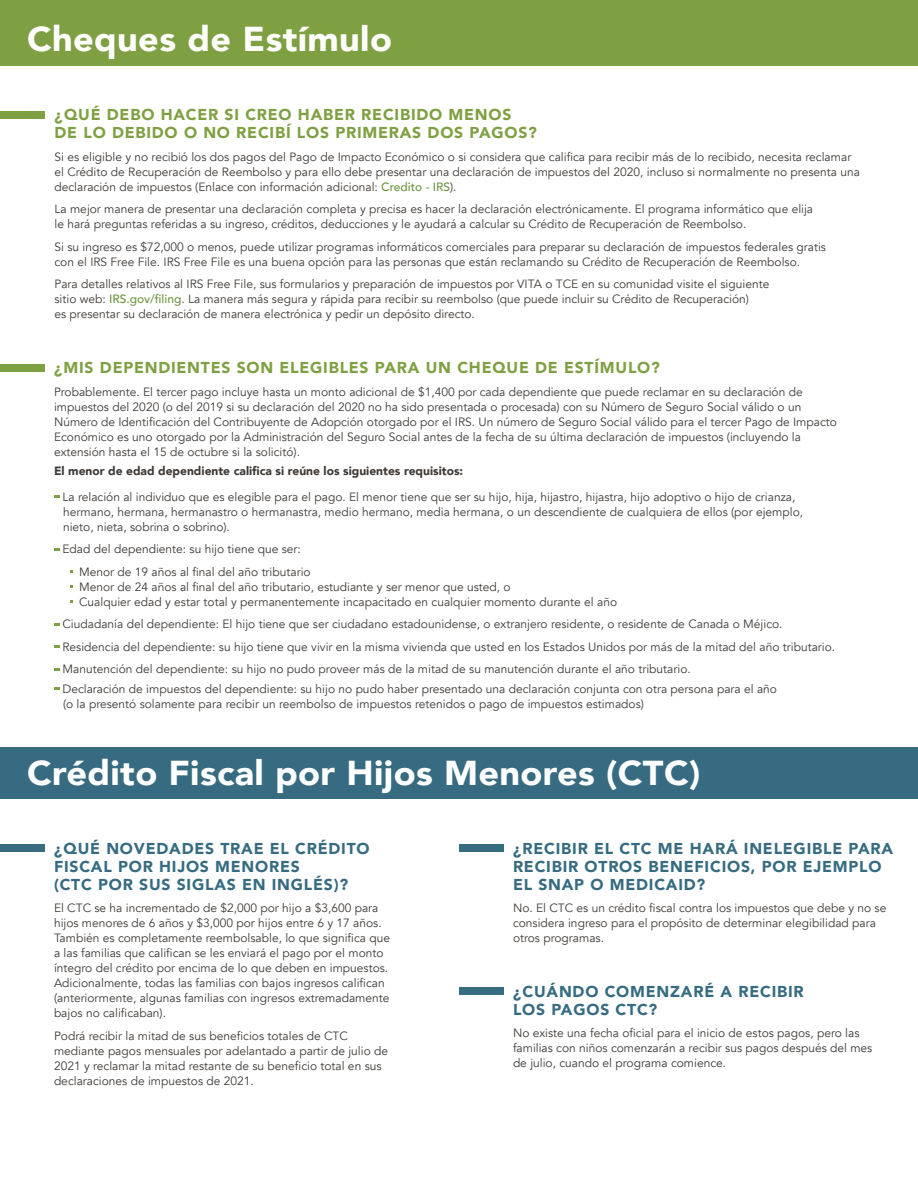
<style>
.page{position:relative;width:918px;height:1188px;background:#fff}
.page>*{position:absolute;margin:0;border:0;box-sizing:border-box;transform-origin:0 0}
.t1{font:900 34.5px "Avenir";letter-spacing:.01em;color:#fff;scale:1.04 1}
.t2{font:900 15.75px/18px "Avenir";letter-spacing:.05em;color:#366b81}
.t3{font:900 15.75px/18px "Avenir";letter-spacing:.05em;color:#7fa042}
.t4{font:12px/15px "Avenir";color:#3e3a37}
.t5{font:900 12px "Avenir";color:#3e3a37}
.s1{font-weight:500;color:#6c953f}
</style>
<div class="page">
<div style="left:0;top:0;width:918px;height:65px;background:#7fa042"></div>
<div style="left:0;top:364px;width:44px;height:8px;background:#7fa042"></div>
<div style="left:0;top:747px;width:918px;height:52px;background:#366b81"></div>
<div style="left:0;top:844px;width:44px;height:8px;background:#366b81"></div>
<div style="left:459px;top:844px;width:44px;height:8px;background:#366b81"></div>
<div style="left:459px;top:987px;width:44px;height:8px;background:#366b81"></div>
<div style="left:0;top:111px;width:45px;height:8px;background:#7fa042"></div>
<h1 class="t1" style="left:27px;top:10px;width:352px">Cheques de Estímulo</h1>
<h2 class="t3" style="left:55px;top:106px;width:484px">¿QUÉ DEBO HACER SI CREO HABER RECIBIDO MENOS<br>DE LO DEBIDO O NO RECIBÍ LOS PRIMERAS DOS PAGOS?</h2>
<p class="t4" style="left:55px;top:150px;width:807px">Si es eligible y no recibió los dos pagos del Pago de Impacto Económico o si considera que califica para recibir más de lo recibido, necesita reclamar el Crédito de Recuperación de Reembolso y para ello debe presentar una declaración de impuestos del 2020, incluso si normalmente no presenta una declaración de impuestos (Enlace con información adicional: <span class="s1">Credito - IRS</span>).</p>
<p class="t4" style="left:55px;top:202px;width:760px">La mejor manera de presentar una declaración completa y precisa es hacer la declaración electrónicamente. El programa informático que elija le hará preguntas referidas a su ingreso, créditos, deducciones y le ayudará a calcular su Crédito de Recuperación de Reembolso.</p>
<p class="t4" style="left:55px;top:240px;width:773px">Si su ingreso es $72,000 o menos, puede utilizar programas informáticos comerciales para preparar su declaración de impuestos federales gratis con el IRS Free File. IRS Free File es una buena opción para las personas que están reclamando su Crédito de Recuperación de Reembolso.</p>
<p class="t4" style="left:55px;top:277px;width:716px">Para detalles relativos al IRS Free File, sus formularios y preparación de impuestos por VITA o TCE en su comunidad visite el siguiente sitio web: <span class="s1">IRS.gov/filing</span>. La manera más segura y rápida para recibir su reembolso (que puede incluir su Crédito de Recuperación)<br>es presentar su declaración de manera electrónica y pedir un depósito directo.</p>
<h2 class="t3" style="left:54px;top:359px;width:607px">¿MIS DEPENDIENTES SON ELEGIBLES PARA UN CHEQUE DE ESTÍMULO?</h2>
<p class="t4" style="left:54px;top:385px;width:784px">Probablemente. El tercer pago incluye hasta un monto adicional de $1,400 por cada dependiente que puede reclamar en su declaración de impuestos del 2020 (o del 2019 si su declaración del 2020 no ha sido presentada o procesada) con su Número de Seguro Social válido o un Número de Identificación del Contribuyente de Adopción otorgado por el IRS. Un número de Seguro Social válido para el tercer Pago de Impacto Económico es uno otorgado por la Administración del Seguro Social antes de la fecha de su última declaración de impuestos (incluyendo la extensión hasta el 15 de octubre si la solicitó).</p>
<p class="t5" style="left:54px;top:461px;width:411px">El menor de edad dependiente califica si reúne los siguientes requisitos:</p>
<p class="t4" style="left:63px;top:490px;width:742px">La relación al individuo que es elegible para el pago. El menor tiene que ser su hijo, hija, hijastro, hijastra, hijo adoptivo o hijo de crianza, hermano, hermana, hermanastro o hermanastra, medio hermano, media hermana, o un descendiente de cualquiera de ellos (por ejemplo, nieto, nieta, sobrina o sobrino).</p>
<p class="t4" style="left:79px;top:538px;width:233px;line-height:22.5px;text-indent:-17px">Edad del dependiente: su hijo tiene que ser:<br>Menor de 19 años al final del año tributario</p>
<p class="t4" style="left:79px;top:580px;width:540px">Menor de 24 años al final del año tributario, estudiante y ser menor que usted, o<br>Cualquier edad y estar total y permanentemente incapacitado en cualquier momento durante el año</p>
<p class="t4" style="left:63px;top:613px;width:774px;line-height:22.5px">Ciudadanía del dependiente: El hijo tiene que ser ciudadano estadounidense, o extranjero residente, o residente de Canada o Méjico.<br>Residencia del dependiente: su hijo tiene que vivir en la misma vivienda que usted en los Estados Unidos por más de la mitad del año tributario.<br>Manutención del dependiente: su hijo no pudo proveer más de la mitad de su manutención durante el año tributario.</p>
<p class="t4" style="left:63px;top:682px;width:716px">Declaración de impuestos del dependiente: su hijo no pudo haber presentado una declaración conjunta con otra persona para el año (o la presentó solamente para recibir un reembolso de impuestos retenidos o pago de impuestos estimados)</p>
<h1 class="t1" style="left:27px;top:743px;width:649px">Crédito Fiscal por Hijos Menores (CTC)</h1>
<h2 class="t2" style="left:54px;top:839px;width:317px">¿QUÉ NOVEDADES TRAE EL CRÉDITO<br>FISCAL POR HIJOS MENORES<br>(CTC POR SUS SIGLAS EN INGLÉS)?</h2>
<p class="t4" style="left:54px;top:901px;width:338px">El CTC se ha incrementado de $2,000 por hijo a $3,600 para hijos menores de 6 años y $3,000 por hijos entre 6 y 17 años.<br>También es completamente reembolsable, lo que significa que a las familias que califican se les enviará el pago por el monto íntegro del crédito por encima de lo que deben en impuestos.<br>Adicionalmente, todas las familias con bajos ingresos califican (anteriormente, algunas familias con ingresos extremadamente bajos no calificaban).</p>
<p class="t4" style="left:54px;top:1028px;width:336px">Podrá recibir la mitad de sus beneficios totales de CTC mediante pagos mensuales por adelantado a partir de julio de 2021 y reclamar la mitad restante de su beneficio total en sus declaraciones de impuestos de 2021.</p>
<h2 class="t2" style="left:513px;top:839px;width:382px">¿RECIBIR EL CTC ME HARÁ INELEGIBLE PARA<br>RECIBIR OTROS BENEFICIOS, POR EJEMPLO<br>EL SNAP O MEDICAID?</h2>
<p class="t4" style="left:513px;top:901px;width:375px">No. El CTC es un crédito fiscal contra los impuestos que debe y no se considera ingreso para el propósito de determinar elegibilidad para otros programas.</p>
<h2 class="t2" style="left:513px;top:982px;width:292px">¿CUÁNDO COMENZARÉ A RECIBIR<br>LOS PAGOS CTC?</h2>
<p class="t4" style="left:513px;top:1026px;width:361px">No existe una fecha oficial para el inicio de estos pagos, pero las familias con niños comenzarán a recibir sus pagos después del mes de julio, cuando el programa comience.</p>
</div>
